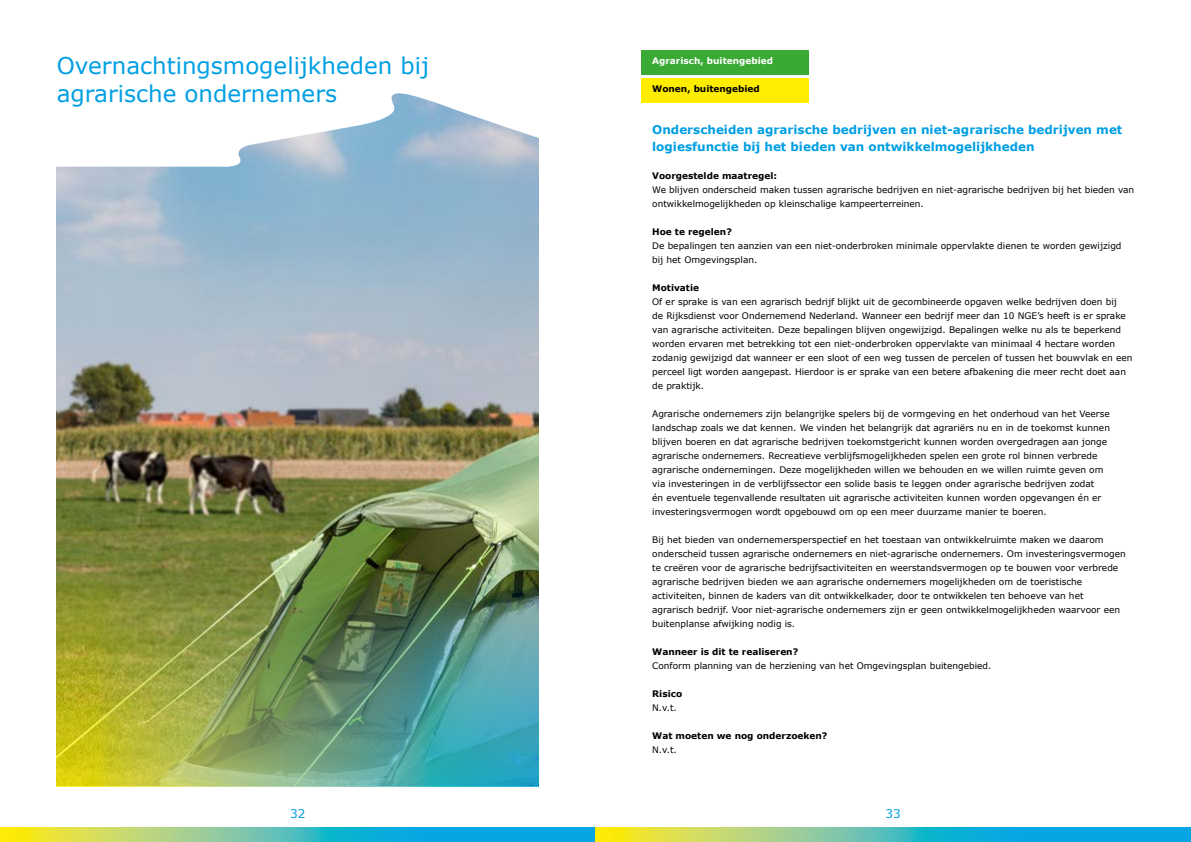
<style>
.page{position:relative;width:1191px;height:842px;background:#fff}
.page>*{position:absolute;margin:0;border:0;box-sizing:border-box;transform-origin:0 0}
.t1{font:23px/27.6px "Verdana";color:#009fe3}
.t2{font:700 12px/16.8px "Verdana";color:#009fe3}
.t3{font:12px "Verdana";color:#009fe3}
.t4{font:9px/14px "Verdana";color:#000}
.t5{font:700 9px "Verdana";color:#000}
.t6{font:700 9px "Verdana";color:#fff}
</style>
<div class="page">
<svg style="left:0;top:828px;width:595px;height:14px"></svg>
<svg style="left:595px;top:828px;width:596px;height:14px"></svg>
<img style="left:57px;top:169px;width:482px;height:398px">
<svg style="left:56px;top:93px;width:483px;height:76px"></svg>
<img style="left:57px;top:567px;width:482px;height:219px">
<div style="left:640px;top:50px;width:168px;height:25px;background:#3aaa35"></div>
<div style="left:640px;top:78px;width:168px;height:25px;background:#ffed00"></div>
<h1 class="t1" style="left:57px;top:52px;width:374px">Overnachtingsmogelijkheden bij agrarische ondernemers</h1>
<p class="t6" style="left:652px;top:54px;width:122px">Agrarisch, buitengebied</p>
<p class="t5" style="left:652px;top:82px;width:109px">Wonen, buitengebied</p>
<h2 class="t2" style="left:652px;top:121px;width:472px">Onderscheiden agrarische bedrijven en niet-agrarische bedrijven met logiesfunctie bij het bieden van ontwikkelmogelijkheden</h2>
<p class="t5" style="left:652px;top:169px;width:126px">Voorgestelde maatregel:</p>
<p class="t4" style="left:652px;top:183px;width:483px">We blijven onderscheid maken tussen agrarische bedrijven en niet-agrarische bedrijven bij het bieden van ontwikkelmogelijkheden op kleinschalige kampeerterreinen.</p>
<p class="t5" style="left:652px;top:225px;width:81px">Hoe te regelen?</p>
<p class="t4" style="left:652px;top:239px;width:471px">De bepalingen ten aanzien van een niet-onderbroken minimale oppervlakte dienen te worden gewijzigd bij het Omgevingsplan.</p>
<p class="t5" style="left:652px;top:281px;width:48px">Motivatie</p>
<p class="t4" style="left:652px;top:295px;width:482px">Of er sprake is van een agrarisch bedrijf blijkt uit de gecombineerde opgaven welke bedrijven doen bij<br>de Rijksdienst voor Ondernemend Nederland. Wanneer een bedrijf meer dan 10 NGE’s heeft is er sprake van agrarische activiteiten. Deze bepalingen blijven ongewijzigd. Bepalingen welke nu als te beperkend worden ervaren met betrekking tot een niet-onderbroken oppervlakte van minimaal 4 hectare worden zodanig gewijzigd dat wanneer er een sloot of een weg tussen de percelen of tussen het bouwvlak en een perceel ligt worden aangepast. Hierdoor is er sprake van een betere afbakening die meer recht doet aan de praktijk.</p>
<p class="t4" style="left:652px;top:407px;width:459px">Agrarische ondernemers zijn belangrijke spelers bij de vormgeving en het onderhoud van het Veerse landschap zoals we dat kennen. We vinden het belangrijk dat agrariërs nu en in de toekomst kunnen blijven boeren en dat agrarische bedrijven toekomstgericht kunnen worden overgedragen aan jonge agrarische ondernemers. Recreatieve verblijfsmogelijkheden spelen een grote rol binnen verbrede agrarische ondernemingen. Deze mogelijkheden willen we behouden en we willen ruimte geven om via investeringen in de verblijfssector een solide basis te leggen onder agrarische bedrijven zodat<br>én eventuele tegenvallende resultaten uit agrarische activiteiten kunnen worden opgevangen én er investeringsvermogen wordt opgebouwd om op een meer duurzame manier te boeren.</p>
<p class="t4" style="left:652px;top:533px;width:475px">Bij het bieden van ondernemersperspectief en het toestaan van ontwikkelruimte maken we daarom onderscheid tussen agrarische ondernemers en niet-agrarische ondernemers. Om investeringsvermogen te creëren voor de agrarische bedrijfsactiviteiten en weerstandsvermogen op te bouwen voor verbrede agrarische bedrijven bieden we aan agrarische ondernemers mogelijkheden om de toeristische activiteiten, binnen de kaders van dit ontwikkelkader, door te ontwikkelen ten behoeve van het agrarisch bedrijf. Voor niet-agrarische ondernemers zijn er geen ontwikkelmogelijkheden waarvoor een buitenplanse afwijking nodig is.</p>
<p class="t5" style="left:652px;top:645px;width:148px">Wanneer is dit te realiseren?</p>
<p class="t4" style="left:652px;top:659px;width:341px">Conform planning van de herziening van het Omgevingsplan buitengebied.</p>
<p class="t5" style="left:652px;top:687px;width:32px">Risico</p>
<p class="t4" style="left:652px;top:701px;width:26px">N.v.t.</p>
<p class="t5" style="left:652px;top:729px;width:177px">Wat moeten we nog onderzoeken?</p>
<p class="t4" style="left:652px;top:743px;width:26px">N.v.t.</p>
<h2 class="t3" style="left:290px;top:806px;width:17px">32</h2>
<h2 class="t3" style="left:885px;top:806px;width:17px">33</h2>
</div>
